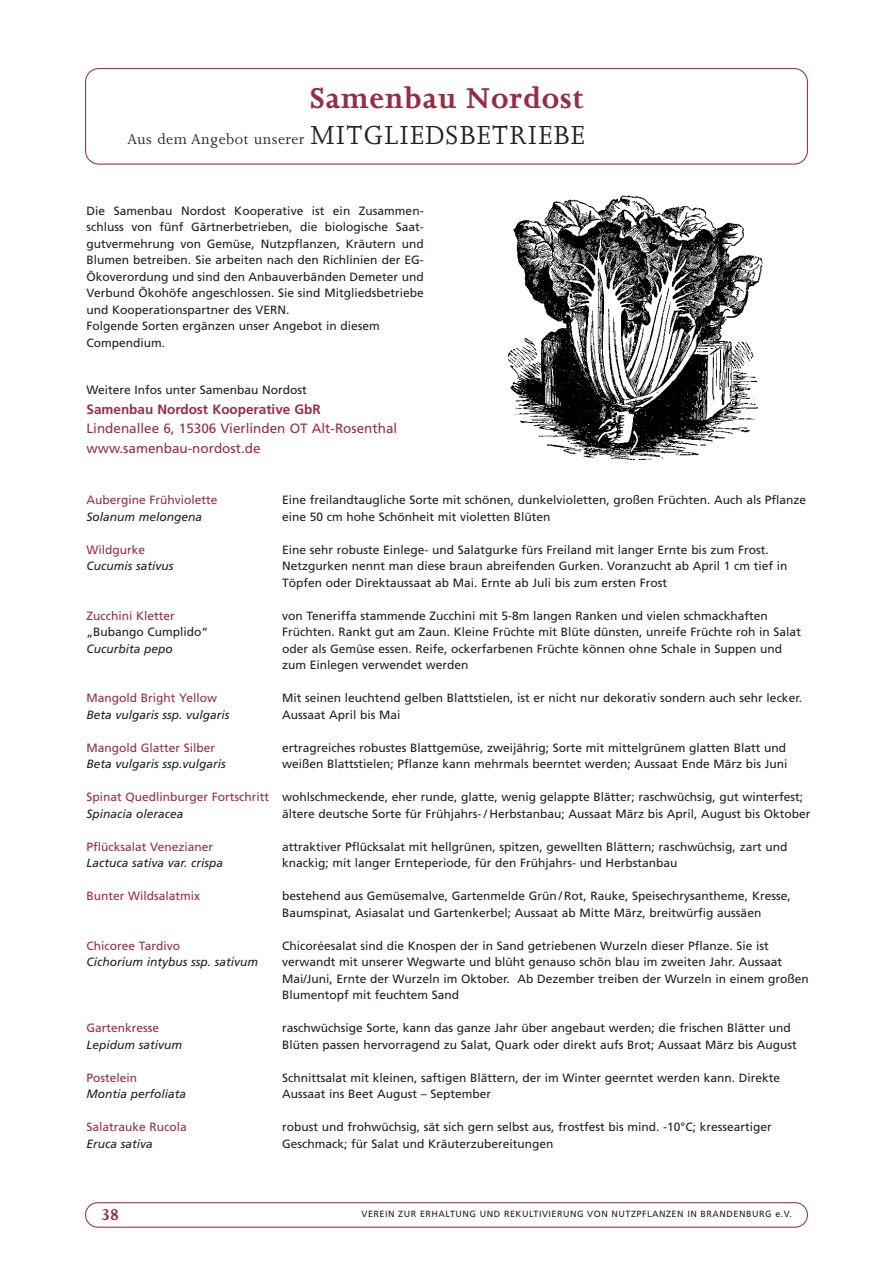
<style>
.page{position:relative;width:893px;height:1263px;background:#fff}
.page>*{position:absolute;margin:0;border:0;box-sizing:border-box;transform-origin:0 0}
.t1{font:700 33px "Joanna";letter-spacing:.025em;color:#952e45}
.t2{font:700 18px "Joanna";color:#952e45}
.t3{font:16.5px "Joanna";letter-spacing:.025em;color:#231f20}
.t4{font:13.5px/19.5px "Frutiger";color:#952e45}
.t5{font:700 13.5px "Frutiger";color:#952e45}
.t6{font:12px/16.5px "Frutiger";color:#231f20}
.t7{font:italic 12px "Frutiger";color:#231f20}
.t8{font:12px "Frutiger";color:#952e45}
.t9{font:9px "Frutiger";letter-spacing:.055em;color:#231f20}
.s1{font-size:30px}
.s2{color:#952e45}
.s3{font-style:italic}
</style>
<div class="page">
<svg style="left:85px;top:1202px;width:723px;height:26px"></svg>
<svg style="left:85px;top:68px;width:723px;height:97px"></svg>
<img style="left:508px;top:195px;width:255px;height:265px">
<h1 class="t1" style="left:309px;top:87px;width:275px">Samenbau Nordost</h1>
<h3 class="t3" style="left:128px;top:133px;width:459px">Aus dem Angebot unserer <span class="s1">MITGLIEDSBETRIEBE</span></h3>
<p class="t6" style="left:87px;top:203px;width:339px">Die Samenbau Nordost Kooperative ist ein Zusammen&shy;schluss von fünf Gärtnerbetrieben, die biologische Saat&shy;gutvermehrung von Gemüse, Nutzpflanzen, Kräutern und Blumen betreiben. Sie arbeiten nach den Richlinien der EG-Ökoverordung und sind den Anbauverbänden Demeter und Verbund Ökohöfe angeschlossen. Sie sind Mitgliedsbetriebe und Kooperationspartner des VERN.<br>Folgende Sorten ergänzen unser Angebot in diesem Compendium.</p>
<p class="t6" style="left:87px;top:383px;width:222px">Weitere Infos unter Samenbau Nordost</p>
<p class="t5" style="left:87px;top:403px;width:236px">Samenbau Nordost Kooperative GbR</p>
<p class="t4" style="left:87px;top:420px;width:312px">Lindenallee 6, 15306 Vierlinden OT Alt-Rosenthal www.samenbau-nordost.de</p>
<p class="t8" style="left:87px;top:495px;width:133px">Aubergine Frühviolette</p>
<p class="t6" style="left:282px;top:493px;width:526px">Eine freilandtaugliche Sorte mit schönen, dunkelvioletten, großen Früchten. Auch als Pflanze</p>
<p class="t7" style="left:87px;top:512px;width:117px">Solanum melongena</p>
<p class="t6" style="left:282px;top:509px;width:270px">eine 50 cm hohe Schönheit mit violetten Blüten</p>
<p class="t8" style="left:87px;top:545px;width:60px">Wildgurke</p>
<p class="t6" style="left:282px;top:542px;width:488px">Eine sehr robuste Einlege- und Salatgurke fürs Freiland mit langer Ernte bis zum Frost.</p>
<p class="t7" style="left:87px;top:561px;width:89px">Cucumis sativus</p>
<p class="t6" style="left:282px;top:559px;width:507px">Netzgurken nennt man diese braun abreifenden Gurken. Voranzucht ab April 1 cm tief in<br>Töpfen oder Direktaussaat ab Mai. Ernte ab Juli bis zum ersten Frost</p>
<p class="t8" style="left:87px;top:611px;width:90px">Zucchini Kletter</p>
<p class="t6" style="left:282px;top:608px;width:487px">von Teneriffa stammende Zucchini mit 5-8m langen Ranken und vielen schmackhaften</p>
<p class="t6" style="left:87px;top:625px;width:123px">„Bubango Cumplido“</p>
<p class="t6" style="left:282px;top:625px;width:520px">Früchten. Rankt gut am Zaun. Kleine Früchte mit Blüte dünsten, unreife Früchte roh in Salat</p>
<p class="t7" style="left:87px;top:644px;width:88px">Cucurbita pepo</p>
<p class="t6" style="left:282px;top:641px;width:502px">oder als Gemüse essen. Reife, ockerfarbenen Früchte können ohne Schale in Suppen und zum Einlegen verwendet werden</p>
<p class="t8" style="left:87px;top:693px;width:132px">Mangold Bright Yellow</p>
<p class="t6" style="left:282px;top:691px;width:522px">Mit seinen leuchtend gelben Blattstielen, ist er nicht nur dekorativ sondern auch sehr lecker.</p>
<p class="t7" style="left:87px;top:710px;width:145px">Beta vulgaris ssp. vulgaris</p>
<p class="t6" style="left:282px;top:707px;width:120px">Aussaat April bis Mai</p>
<p class="t8" style="left:87px;top:743px;width:130px">Mangold Glatter Silber</p>
<p class="t6" style="left:282px;top:740px;width:505px">ertragreiches robustes Blattgemüse, zweijährig; Sorte mit mittelgrünem glatten Blatt und</p>
<p class="t7" style="left:87px;top:759px;width:141px">Beta vulgaris ssp.vulgaris</p>
<p class="t6" style="left:282px;top:757px;width:507px">weißen Blattstielen; Pflanze kann mehrmals beerntet werden; Aussaat Ende März bis Juni</p>
<p class="t6" style="left:87px;top:790px;width:718px"><span class="s2">Spinat Quedlinburger Fortschritt</span> wohlschmeckende, eher runde, glatte, wenig gelappte Blätter; raschwüchsig, gut winterfest;<br><span class="s3">Spinacia oleracea</span></p>
<p class="t6" style="left:282px;top:806px;width:530px">ältere deutsche Sorte für Frühjahrs- / Herbstanbau; Aussaat März bis April, August bis Oktober</p>
<p class="t8" style="left:87px;top:842px;width:128px">Pflücksalat Venezianer</p>
<p class="t6" style="left:282px;top:839px;width:507px">attraktiver Pflücksalat mit hellgrünen, spitzen, gewellten Blättern; raschwüchsig, zart und</p>
<p class="t7" style="left:87px;top:858px;width:138px">Lactuca sativa var. crispa</p>
<p class="t6" style="left:282px;top:856px;width:397px">knackig; mit langer Ernteperiode, für den Frühjahrs- und Herbstanbau</p>
<p class="t8" style="left:87px;top:891px;width:115px">Bunter Wildsalatmix</p>
<p class="t6" style="left:282px;top:889px;width:510px">bestehend aus Gemüsemalve, Gartenmelde Grün / Rot, Rauke, Speisechrysantheme, Kresse,<br>Baumspinat, Asiasalat und Gartenkerbel; Aussaat ab Mitte März, breitwürfig aussäen</p>
<p class="t8" style="left:87px;top:941px;width:95px">Chicoree Tardivo</p>
<p class="t6" style="left:282px;top:938px;width:488px">Chicoréesalat sind die Knospen der in Sand getriebenen Wurzeln dieser Pflanze. Sie ist</p>
<p class="t7" style="left:87px;top:957px;width:173px">Cichorium intybus ssp. sativum</p>
<p class="t6" style="left:282px;top:955px;width:528px">verwandt mit unserer Wegwarte und blüht genauso schön blau im zweiten Jahr. Aussaat<br>Mai/Juni, Ernte der Wurzeln im Oktober. Ab Dezember treiben der Wurzeln in einem großen<br>Blumentopf mit feuchtem Sand</p>
<p class="t8" style="left:87px;top:1023px;width:74px">Gartenkresse</p>
<p class="t6" style="left:282px;top:1021px;width:510px">raschwüchsige Sorte, kann das ganze Jahr über angebaut werden; die frischen Blätter und</p>
<p class="t7" style="left:87px;top:1040px;width:97px">Lepidum sativum</p>
<p class="t6" style="left:282px;top:1037px;width:516px">Blüten passen hervorragend zu Salat, Quark oder direkt aufs Brot; Aussaat März bis August</p>
<p class="t8" style="left:87px;top:1073px;width:52px">Postelein</p>
<p class="t6" style="left:282px;top:1070px;width:499px">Schnittsalat mit kleinen, saftigen Blättern, der im Winter geerntet werden kann. Direkte</p>
<p class="t7" style="left:87px;top:1089px;width:101px">Montia perfoliata</p>
<p class="t6" style="left:282px;top:1087px;width:211px">Aussaat ins Beet August – September</p>
<p class="t8" style="left:87px;top:1122px;width:102px">Salatrauke Rucola</p>
<p class="t6" style="left:282px;top:1120px;width:491px">robust und frohwüchsig, sät sich gern selbst aus, frostfest bis mind. -10°C; kresseartiger</p>
<p class="t7" style="left:87px;top:1139px;width:68px">Eruca sativa</p>
<p class="t6" style="left:282px;top:1136px;width:273px">Geschmack; für Salat und Kräuterzubereitungen</p>
<h2 class="t2" style="left:101px;top:1208px;width:20px">38</h2>
<p class="t9" style="left:361px;top:1210px;width:432px">VEREIN ZUR ERHALTUNG UND REKULTIVIERUNG VON NUTZPFLANZEN IN BRANDENBURG e.V.</p>
</div>
